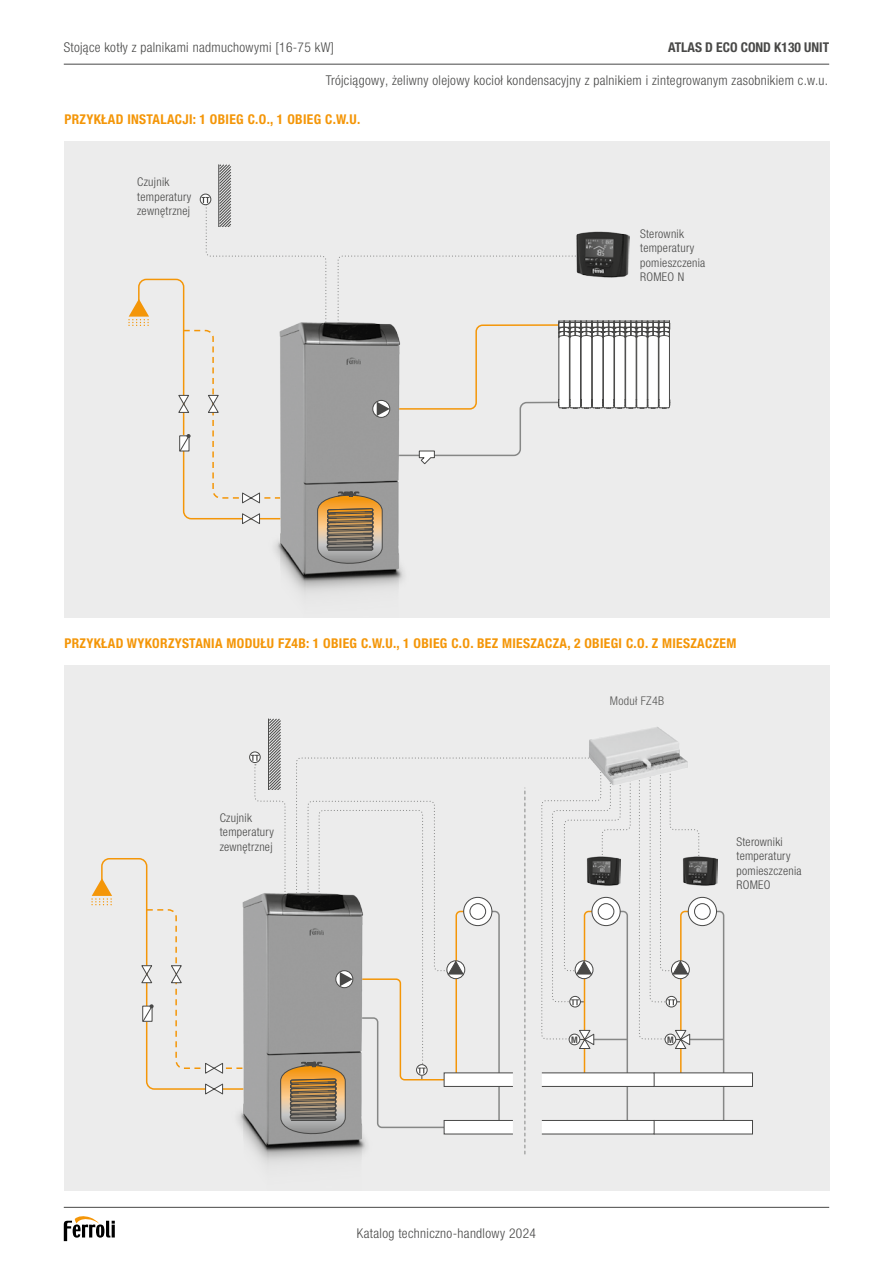
<style>
.page{position:relative;width:893px;height:1263px;background:#fff}
.page>*{position:absolute;margin:0;border:0;box-sizing:border-box;transform-origin:0 0}
.t1{font:300 condensed 13.5px "Helvetica Neue LTW1 G";letter-spacing:.025em;color:#484847}
.t2{font:700 condensed 13.5px "Helvetica Neue LTW1 G";letter-spacing:.025em;color:#f49608}
.t3{font:700 condensed 13.5px "Helvetica Neue LTW1 G";color:#484847}
.t4{font:300 condensed 12px/14.4px "Helvetica Neue LTW1 G";letter-spacing:.025em;color:#484847}
.t5{font:300 condensed 12px "Helvetica Neue LTW1 G";letter-spacing:.025em;color:#565655}
.t6{font:700 condensed 9px "Helvetica Neue LTW1 G";color:#484847}
</style>
<div class="page">
<div style="left:64px;top:665px;width:766px;height:525px;background:#ececec"></div>
<svg style="left:524px;top:910px;width:1px;height:244px"></svg>
<svg style="left:503px;top:757px;width:80px;height:152px"></svg>
<img style="left:584px;top:727px;width:98px;height:54px">
<div style="left:249px;top:751px;width:12px;height:12px;border:1px solid #484847;border-radius:50%"></div>
<svg style="left:638px;top:757px;width:87px;height:363px"></svg>
<div style="left:665px;top:1034px;width:11px;height:11px;background:#fff;border-radius:50%"></div>
<div style="left:665px;top:1034px;width:11px;height:11px;border:1px solid #484847;border-radius:50%"></div>
<svg style="left:541px;top:761px;width:90px;height:359px"></svg>
<div style="left:569px;top:1034px;width:11px;height:11px;background:#fff;border-radius:50%"></div>
<div style="left:569px;top:1034px;width:11px;height:11px;border:1px solid #484847;border-radius:50%"></div>
<img style="left:586px;top:856px;width:35px;height:29px">
<img style="left:683px;top:856px;width:34px;height:29px">
<div style="left:653px;top:1072px;width:100px;height:15px;background:#fff;border:1px solid #484847"></div>
<div style="left:653px;top:1120px;width:100px;height:14px;background:#fff;border:1px solid #484847"></div>
<div style="left:541px;top:1072px;width:113px;height:15px;background:#fff;border:1px solid #484847"></div>
<div style="left:541px;top:1120px;width:113px;height:14px;background:#fff;border:1px solid #484847"></div>
<div style="left:444px;top:1072px;width:69px;height:15px;background:#fff;border:1px solid #484847"></div>
<div style="left:444px;top:1120px;width:69px;height:14px;background:#fff;border:1px solid #484847"></div>
<svg style="left:91px;top:858px;width:110px;height:232px"></svg>
<img style="left:201px;top:898px;width:166px;height:266px">
<svg style="left:251px;top:718px;width:250px;height:422px"></svg>
<hr style="left:64px;top:1207px;width:765px;height:1px;background:#484847">
<svg style="left:64px;top:1216px;width:51px;height:25px"></svg>
<hr style="left:64px;top:64px;width:765px;height:1px;background:#484847">
<div style="left:64px;top:141px;width:766px;height:476px;background:#ececec"></div>
<img style="left:283px;top:569px;width:121px;height:25px">
<svg style="left:128px;top:164px;width:542px;height:405px"></svg>
<p class="t3" style="left:668px;top:39px;width:163px">ATLAS D ECO COND K130 UNIT</p>
<p class="t1" style="left:326px;top:72px;width:504px">Trójciągowy, żeliwny olejowy kocioł kondensacyjny z palnikiem i zintegrowanym zasobnikiem c.w.u.</p>
<p class="t1" style="left:64px;top:40px;width:272px">Stojące kotły z palnikami nadmuchowymi [16-75 kW]</p>
<p class="t2" style="left:64px;top:112px;width:297px">PRZYKŁAD INSTALACJI: 1 OBIEG C.O., 1 OBIEG C.W.U.</p>
<p class="t4" style="left:137px;top:175px;width:56px">Czujnik temperatury zewnętrznej</p>
<p class="t4" style="left:640px;top:227px;width:67px">Sterownik temperatury pomieszczenia<br>ROMEO N</p>
<p class="t2" style="left:64px;top:635px;width:673px">PRZYKŁAD WYKORZYSTANIA MODUŁU FZ4B: 1 OBIEG C.W.U., 1 OBIEG C.O. BEZ MIESZACZA, 2 OBIEGI C.O. Z MIESZACZEM</p>
<p class="t4" style="left:220px;top:810px;width:56px">Czujnik temperatury zewnętrznej</p>
<p class="t5" style="left:610px;top:693px;width:56px">Moduł FZ4B</p>
<p class="t6" style="left:571px;top:1034px;width:8px">M</p>
<p class="t6" style="left:667px;top:1034px;width:8px">M</p>
<p class="t4" style="left:736px;top:835px;width:67px">Sterowniki temperatury pomieszczenia<br>ROMEO</p>
<p class="t1" style="left:357px;top:1225px;width:181px">Katalog techniczno-handlowy 2024</p>
</div>
